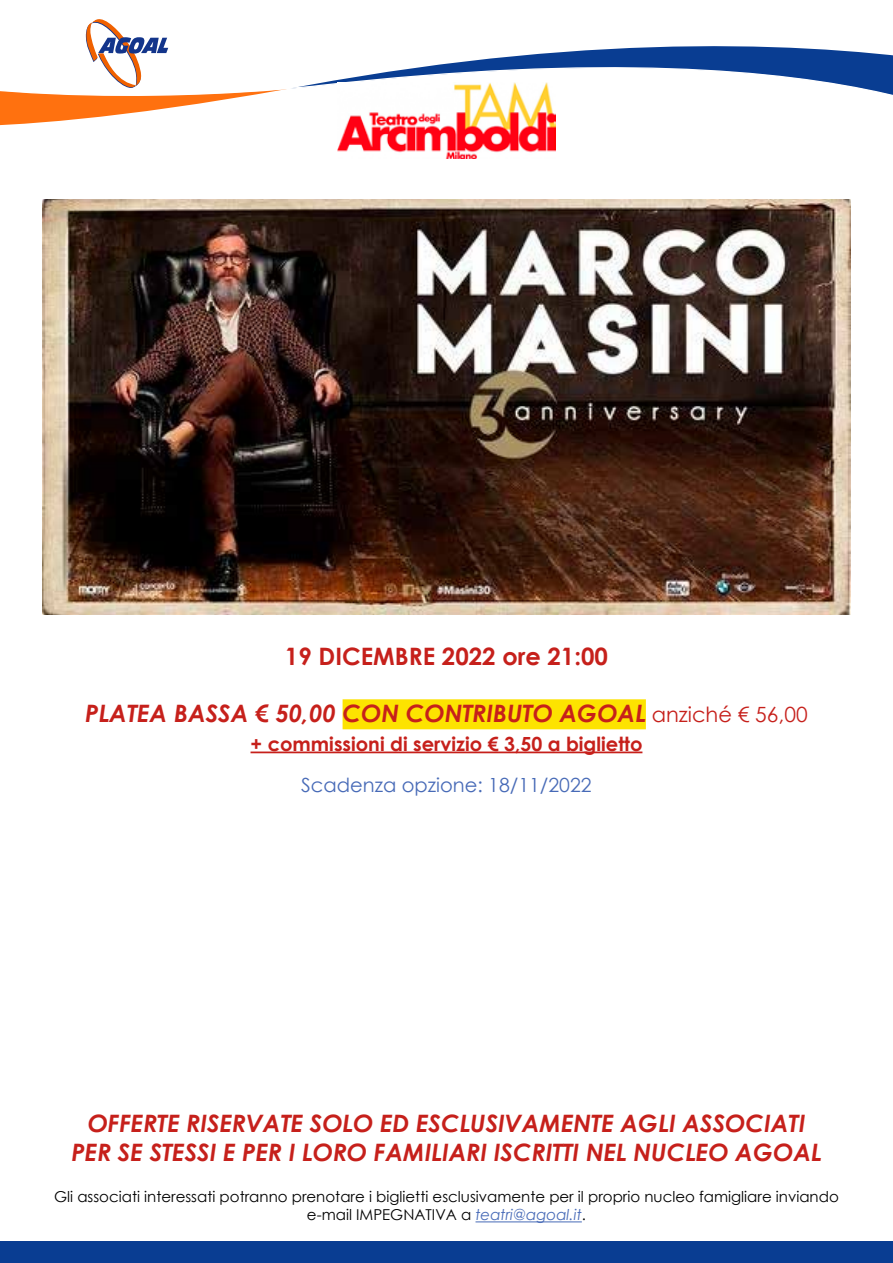
<style>
.page{position:relative;width:893px;height:1263px;background:#fff}
.page>*{position:absolute;margin:0;border:0;box-sizing:border-box;transform-origin:0 0}
.t1{font:italic 700 24px/28.8px "Century Gothic";color:#c6201b;text-align:center}
.t2{font:700 24px "Century Gothic";color:#c6201b}
.t3{font:700 19.5px "Century Gothic";color:#c6201b}
.t4{font:19.5px "Century Gothic";color:#476ab7}
.t5{font:15px/18px "Century Gothic";color:#000;text-align:center}
.s1{font-weight:400;font-style:normal;font-size:21px}
.s2{font-style:italic;color:#476ab7}
</style>
<div class="page">
<div style="left:0;top:1241px;width:893px;height:22px;background:#093d92"></div>
<svg style="left:0;top:22px;width:893px;height:112px"></svg>
<div style="left:343px;top:699px;width:303px;height:30px;background:#fde300"></div>
<hr style="left:251px;top:751px;width:391px;height:2px;background:#c6201b">
<img style="left:338px;top:82px;width:217px;height:76px">
<img style="left:43px;top:200px;width:807px;height:414px">
<hr style="left:475px;top:1221px;width:107px;height:1px;background:#476ab7">
<p class="t2" style="left:285px;top:638px;width:325px">19 DICEMBRE 2022 ore 21:00</p>
<p class="t1" style="left:85px;top:698px;width:724px">PLATEA BASSA € 50,00 CON CONTRIBUTO AGOAL <span class="s1">anziché € 56,00</span></p>
<p class="t3" style="left:251px;top:729px;width:393px">+ commissioni di servizio € 3,50 a biglietto</p>
<p class="t4" style="left:301px;top:771px;width:292px">Scadenza opzione: 18/11/2022</p>
<p class="t1" style="left:71px;top:1108px;width:752px">OFFERTE RISERVATE SOLO ED ESCLUSIVAMENTE AGLI ASSOCIATI<br>PER SE STESSI E PER I LORO FAMILIARI ISCRITTI NEL NUCLEO AGOAL</p>
<p class="t5" style="left:54px;top:1188px;width:786px">Gli associati interessati potranno prenotare i biglietti esclusivamente per il proprio nucleo famigliare inviando e-mail IMPEGNATIVA a <span class="s2">teatri@agoal.it</span>.</p>
</div>
